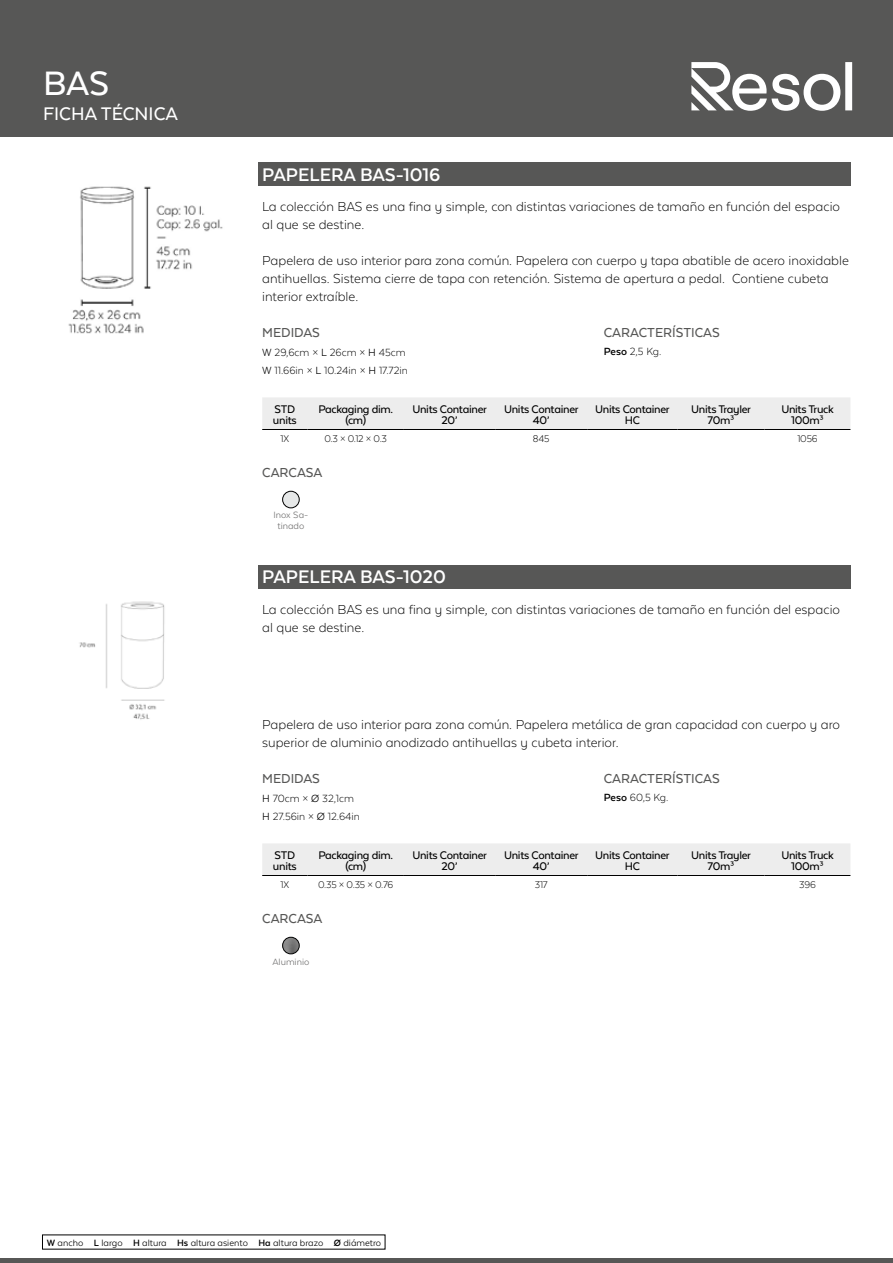
<style>
.page{position:relative;width:893px;height:1263px;background:#fff}
.page>*{position:absolute;margin:0;border:0;box-sizing:border-box;transform-origin:0 0}
.t1{font:500 39px "Texta Alt";color:#fff}
.t2{font:700 21px "Texta Alt";color:#fff}
.t3{font:500 21px "Texta Alt";color:#fff}
.t4{font:300 15px/18px "Texta Alt";color:#000}
.t5{font:500 15px "Texta Alt";color:#575756}
.t6{font:500 12.75px/10.5px "Texta Alt";letter-spacing:-.025em;color:#000;text-align:center}
.t7{font:300 12px/18.6px "Texta Alt";color:#000}
.t8{font:300 11.25px "Texta Alt";letter-spacing:-.02em;color:#000}
.t9{font:10.5px "Texta Alt";color:#000}
.t10{font:10.5px/10.5px "Texta Alt";color:#706f6f;text-align:center}
.s1{font-weight:400}
.s2{font-weight:700}
</style>
<div class="page">
<hr style="left:0;top:1259px;width:893px;height:4px;background:#575756">
<div style="left:0;top:0;width:893px;height:137px;background:#575756"></div>
<svg style="left:691px;top:62px;width:161px;height:49px"></svg>
<div style="left:258px;top:163px;width:592px;height:23px;background:#575756"></div>
<div style="left:262px;top:397px;width:588px;height:32px;background:#ededed"></div>
<hr style="left:262px;top:429px;width:46px;height:1px;background:#000">
<hr style="left:308px;top:429px;width:96px;height:1px;background:#000">
<hr style="left:404px;top:429px;width:91px;height:1px;background:#000">
<hr style="left:495px;top:429px;width:92px;height:1px;background:#000">
<hr style="left:587px;top:429px;width:90px;height:1px;background:#000">
<hr style="left:677px;top:429px;width:88px;height:1px;background:#000">
<hr style="left:765px;top:429px;width:85px;height:1px;background:#000">
<div style="left:283px;top:491px;width:16px;height:17px;background:#e6e8e8;border-radius:50%"></div>
<div style="left:282px;top:491px;width:17px;height:17px;border:1px solid #000;border-radius:50%"></div>
<img style="left:68px;top:186px;width:155px;height:148px">
<div style="left:258px;top:565px;width:592px;height:23px;background:#575756"></div>
<div style="left:262px;top:843px;width:588px;height:32px;background:#ededed"></div>
<hr style="left:262px;top:875px;width:46px;height:1px;background:#000">
<hr style="left:308px;top:875px;width:96px;height:1px;background:#000">
<hr style="left:404px;top:875px;width:91px;height:1px;background:#000">
<hr style="left:495px;top:875px;width:92px;height:1px;background:#000">
<hr style="left:587px;top:875px;width:90px;height:1px;background:#000">
<hr style="left:677px;top:875px;width:88px;height:1px;background:#000">
<hr style="left:765px;top:875px;width:85px;height:1px;background:#000">
<img style="left:283px;top:937px;width:16px;height:17px;border-radius:8px">
<div style="left:282px;top:937px;width:17px;height:17px;border:1px solid #000;border-radius:50%"></div>
<img style="left:79px;top:601px;width:86px;height:119px">
<h1 class="t1" style="left:43px;top:63px;width:68px">BAS</h1>
<h2 class="t3" style="left:43px;top:103px;width:136px">FICHA TÉCNICA</h2>
<h2 class="t2" style="left:262px;top:163px;width:180px">PAPELERA BAS-1016</h2>
<p class="t4" style="left:262px;top:198px;width:579px">La colección BAS es una fina y simple, con distintas variaciones de tamaño en función del espacio al que se destine.</p>
<p class="t4" style="left:262px;top:252px;width:588px">Papelera de uso interior para zona común. Papelera con cuerpo y tapa abatible de acero inoxidable antihuellas. Sistema cierre de tapa con retención. Sistema de apertura a pedal. Contiene cubeta interior extraíble.</p>
<p class="t5" style="left:262px;top:325px;width:59px">MEDIDAS</p>
<p class="t7" style="left:262px;top:343px;width:147px"><span class="s1">W</span> 29,6cm × <span class="s1">L</span> 26cm × <span class="s1">H</span> 45cm<br><span class="s1">W</span> 11.66in × <span class="s1">L</span> 10.24in × <span class="s1">H</span> 17.72in</p>
<p class="t5" style="left:604px;top:325px;width:117px">CARACTERÍSTICAS</p>
<p class="t7" style="left:604px;top:342px;width:59px"><span class="s2">Peso</span> 2,5 Kg.</p>
<p class="t6" style="left:273px;top:404px;width:25px;text-align:left">STD units</p>
<p class="t6" style="left:318px;top:404px;width:76px">Packaging dim. (cm)</p>
<p class="t6" style="left:412px;top:404px;width:76px">Units Container<br>20’</p>
<p class="t6" style="left:504px;top:404px;width:76px">Units Container<br>40’</p>
<p class="t6" style="left:595px;top:404px;width:76px">Units Container<br>HC</p>
<p class="t6" style="left:691px;top:404px;width:61px">Units Trayler<br>70m³</p>
<p class="t6" style="left:781px;top:404px;width:54px">Units Truck<br>100m³</p>
<p class="t8" style="left:281px;top:433px;width:10px">1X</p>
<p class="t8" style="left:324px;top:433px;width:64px">0.3 × 0.12 × 0.3</p>
<p class="t8" style="left:533px;top:433px;width:18px">845</p>
<p class="t8" style="left:797px;top:433px;width:22px">1056</p>
<p class="t5" style="left:262px;top:464px;width:62px">CARCASA</p>
<p class="t10" style="left:273px;top:510px;width:36px">Inox Sa&shy;tinado</p>
<h2 class="t2" style="left:262px;top:566px;width:185px">PAPELERA BAS-1020</h2>
<p class="t4" style="left:262px;top:600px;width:579px">La colección BAS es una fina y simple, con distintas variaciones de tamaño en función del espacio al que se destine.</p>
<p class="t4" style="left:262px;top:716px;width:579px">Papelera de uso interior para zona común. Papelera metálica de gran capacidad con cuerpo y aro superior de aluminio anodizado antihuellas y cubeta interior.</p>
<p class="t5" style="left:262px;top:771px;width:59px">MEDIDAS</p>
<p class="t7" style="left:262px;top:789px;width:99px"><span class="s1">H</span> 70cm × <span class="s1">Ø</span> 32,1cm<br><span class="s1">H</span> 27.56in × <span class="s1">Ø</span> 12.64in</p>
<p class="t5" style="left:604px;top:771px;width:117px">CARACTERÍSTICAS</p>
<p class="t7" style="left:604px;top:788px;width:66px"><span class="s2">Peso</span> 60,5 Kg.</p>
<p class="t6" style="left:273px;top:850px;width:25px;text-align:left">STD units</p>
<p class="t6" style="left:318px;top:850px;width:76px">Packaging dim. (cm)</p>
<p class="t6" style="left:412px;top:850px;width:76px">Units Container<br>20’</p>
<p class="t6" style="left:504px;top:850px;width:76px">Units Container<br>40’</p>
<p class="t6" style="left:595px;top:850px;width:76px">Units Container<br>HC</p>
<p class="t6" style="left:691px;top:850px;width:61px">Units Trayler<br>70m³</p>
<p class="t6" style="left:781px;top:850px;width:54px">Units Truck<br>100m³</p>
<p class="t8" style="left:281px;top:879px;width:10px">1X</p>
<p class="t8" style="left:318px;top:879px;width:77px">0.35 × 0.35 × 0.76</p>
<p class="t8" style="left:535px;top:879px;width:14px">317</p>
<p class="t8" style="left:799px;top:879px;width:18px">396</p>
<p class="t5" style="left:262px;top:910px;width:62px">CARCASA</p>
<p class="t10" style="left:272px;top:956px;width:39px">Aluminio</p>
<p class="t9" style="left:47px;top:1237px;width:336px"><span class="s2">W</span> ancho <span class="s2">L</span> largo <span class="s2">H</span> altura <span class="s2">Hs</span> altura asiento <span class="s2">Ha</span> altura brazo <span class="s2">Ø</span> diámetro</p>
</div>
